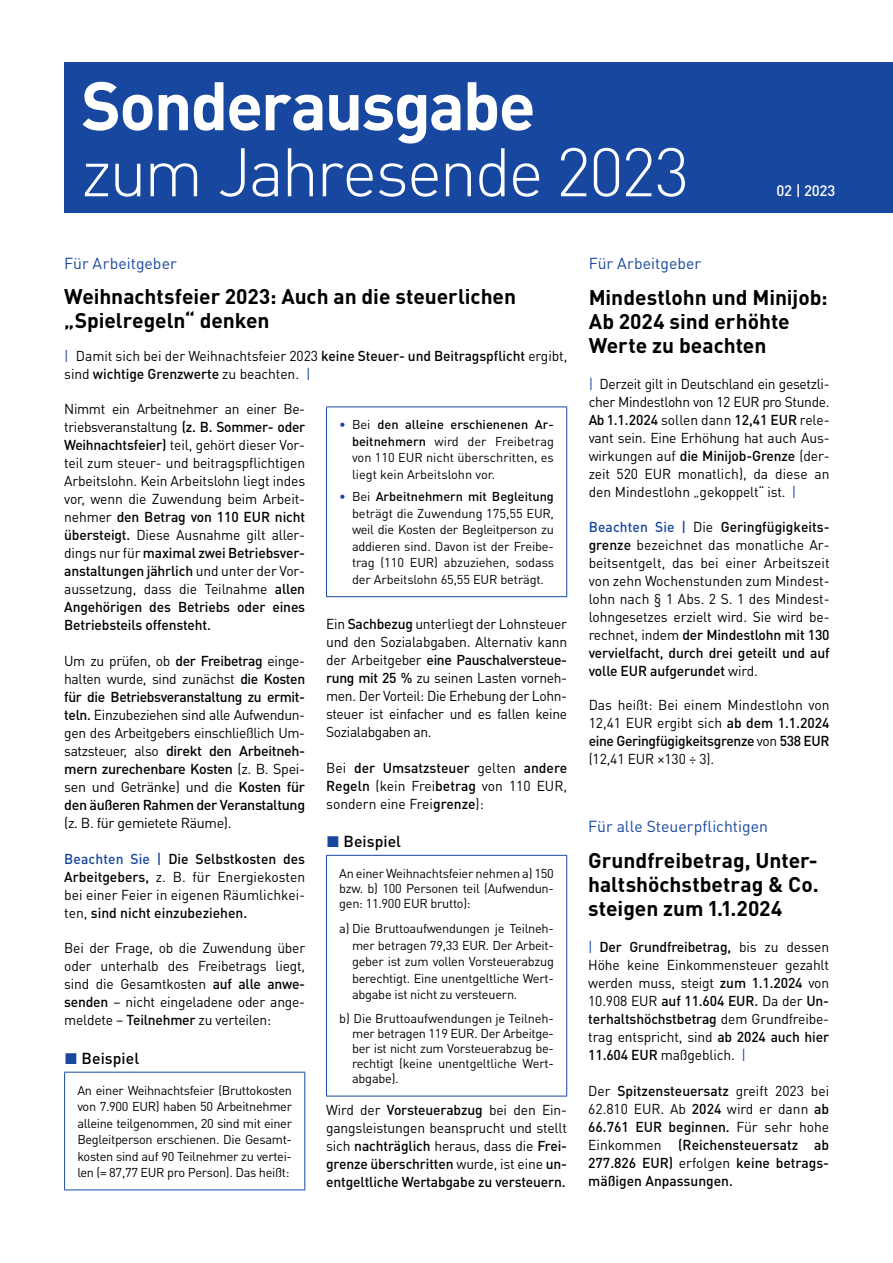
<style>
.page{position:relative;width:893px;height:1263px;background:#fff}
.page>*{position:absolute;margin:0;border:0;box-sizing:border-box;transform-origin:0 0}
.t1{font:300 67.5px "DIN Pro";letter-spacing:-.035em;color:#fff}
.t2{font:700 67.5px "DIN Pro";letter-spacing:-.03em;color:#fff}
.t3{font:700 21px/24px "DIN Pro";color:#000}
.t4{font:15.75px "DIN Pro";color:#17479e}
.t5{font:500 15.75px "DIN Pro";letter-spacing:.005em;color:#000}
.t6{font:500 15px "DIN Pro";color:#fff}
.t7{font:14.25px/18px "DIN Pro";letter-spacing:-.01em;color:#000;text-align:justify}
.t8{font:500 14.25px/18px "DIN Pro";letter-spacing:-.01em;color:#000;text-align:justify}
.t9{font:12.75px/16.5px "DIN Pro";letter-spacing:-.02em;color:#000;text-align:justify}
.s1{color:#17479e}
.s2{font-weight:500}
.s3{font-weight:500;color:#17479e}
.s4{font-weight:400}
</style>
<div class="page">
<div style="left:64px;top:62px;width:829px;height:151px;background:#17479e"></div>
<hr style="left:64px;top:1072px;width:241px;height:1px;background:#17479e">
<hr style="left:64px;top:1072px;width:1px;height:117px;background:#17479e">
<hr style="left:304px;top:1072px;width:1px;height:117px;background:#17479e">
<hr style="left:64px;top:1189px;width:241px;height:1px;background:#17479e">
<hr style="left:326px;top:406px;width:241px;height:1px;background:#17479e">
<hr style="left:326px;top:407px;width:1px;height:189px;background:#17479e">
<hr style="left:566px;top:407px;width:1px;height:189px;background:#17479e">
<hr style="left:326px;top:596px;width:241px;height:1px;background:#17479e">
<hr style="left:326px;top:855px;width:241px;height:1px;background:#17479e">
<hr style="left:326px;top:856px;width:1px;height:240px;background:#17479e">
<hr style="left:566px;top:856px;width:1px;height:240px;background:#17479e">
<hr style="left:326px;top:1096px;width:241px;height:1px;background:#17479e">
<h1 class="t2" style="left:81px;top:60px;width:456px">Sonderausgabe</h1>
<h1 class="t1" style="left:81px;top:126px;width:609px">zum Jahresende 2023</h1>
<p class="t6" style="left:776px;top:181px;width:61px">02 | 2023</p>
<p class="t4" style="left:64px;top:253px;width:114px">Für Arbeitgeber</p>
<h2 class="t3" style="left:64px;top:283px;width:453px">Weihnachtsfeier 2023: Auch an die steuerlichen „Spielregeln“ denken</h2>
<p class="t7" style="left:64px;top:346px;width:505px"><span class="s1">|</span> Damit sich bei der Weihnachtsfeier 2023 <span class="s2">keine Steuer- und Beitragspflicht</span> ergibt, sind <span class="s2">wichtige Grenzwerte</span> zu beachten. <span class="s1">|</span></p>
<p class="t7" style="left:64px;top:399px;width:242px">Nimmt ein Arbeitnehmer an einer Be&shy;triebsveranstaltung <span class="s2">(z. B. Sommer- oder Weihnachtsfeier)</span> teil, gehört dieser Vor&shy;teil zum steuer- und beitragspflichtigen Arbeitslohn. Kein Arbeitslohn liegt indes vor, wenn die Zuwendung beim Arbeit&shy;nehmer <span class="s2">den Betrag von 110 EUR nicht übersteigt.</span> Diese Ausnahme gilt aller&shy;dings nur für <span class="s2">maximal zwei Betriebsver&shy;anstaltungen jährlich</span> und unter der Vor&shy;aussetzung, dass die Teilnahme <span class="s2">allen Angehörigen des Betriebs oder eines Betriebsteils offensteht.</span></p>
<p class="t7" style="left:64px;top:651px;width:242px">Um zu prüfen, ob <span class="s2">der Freibetrag</span> einge&shy;halten wurde, sind zunächst <span class="s2">die Kosten für die Betriebsveranstaltung zu ermit&shy;teln.</span> Einzubeziehen sind alle Aufwendun&shy;gen des Arbeitgebers einschließlich Um&shy;satzsteuer, also <span class="s2">direkt den Arbeitneh&shy;mern zurechenbare Kosten</span> (z. B. Spei&shy;sen und Getränke) und die <span class="s2">Kosten für den äußeren Rahmen der Veranstaltung</span></p>
<p class="t7" style="left:64px;top:813px;width:169px">(z. B. für gemietete Räume).</p>
<p class="t7" style="left:64px;top:849px;width:242px"><span class="s3">Beachten Sie |</span> <span class="s2">Die Selbstkosten des Arbeitgebers,</span> z. B. für Energiekosten bei einer Feier in eigenen Räumlichkei&shy;ten, <span class="s2">sind nicht einzubeziehen.</span></p>
<p class="t7" style="left:64px;top:938px;width:242px">Bei der Frage, ob die Zuwendung über oder unterhalb des Freibetrags liegt, sind die Gesamtkosten <span class="s2">auf alle anwe&shy;senden</span> – nicht eingeladene oder ange&shy;meldete – <span class="s2">Teilnehmer</span> zu verteilen:</p>
<p class="t5" style="left:65px;top:1047px;width:76px"><span class="s1">◼</span> Beispiel</p>
<p class="t9" style="left:77px;top:1081px;width:216px">An einer Weihnachtsfeier (Bruttokosten von 7.900 EUR) haben 50 Arbeitnehmer alleine teilgenommen, 20 sind mit einer Begleitperson erschienen. Die Gesamt&shy;kosten sind auf 90 Teilnehmer zu vertei&shy;len (= 87,77 EUR pro Person). Das heißt:</p>
<p class="t9" style="left:352px;top:416px;width:203px;text-indent:-13px"><span class="s1">•</span> Bei <span class="s2">den alleine erschienenen Ar&shy;beitnehmern</span> wird der Freibetrag von 110 EUR nicht überschritten, es liegt kein Arbeitslohn vor.</p>
<p class="t9" style="left:352px;top:488px;width:203px;text-indent:-13px"><span class="s1">•</span> Bei <span class="s2">Arbeitnehmern mit Begleitung </span>beträgt die Zuwendung 175,55 EUR, weil die Kosten der Begleitperson zu addieren sind. Davon ist der Freibe&shy;trag (110 EUR) abzuziehen, sodass der Arbeitslohn 65,55 EUR beträgt.</p>
<p class="t7" style="left:326px;top:615px;width:242px">Ein <span class="s2">Sachbezug</span> unterliegt der Lohnsteuer und den Sozialabgaben. Alternativ kann der Arbeitgeber <span class="s2">eine Pauschalversteue&shy;rung mit 25 %</span> zu seinen Lasten vorneh&shy;men. Der Vorteil: Die Erhebung der Lohn&shy;steuer ist einfacher und es fallen keine Sozialabgaben an.</p>
<p class="t7" style="left:326px;top:759px;width:242px">Bei <span class="s2">der Umsatzsteuer</span> gelten <span class="s2">andere Regeln</span> (kein Frei<span class="s2">betrag</span> von 110 EUR, sondern eine Frei<span class="s2">grenze</span>):</p>
<p class="t5" style="left:327px;top:830px;width:76px"><span class="s1">◼</span> Beispiel</p>
<p class="t9" style="left:339px;top:865px;width:216px;line-height:15px">An einer Weihnachtsfeier nehmen a) 150 bzw. b) 100 Personen teil (Aufwendun&shy;gen: 11.900 EUR brutto):</p>
<p class="t9" style="left:352px;top:920px;width:203px;text-align:left;text-indent:-13px">a) Die Bruttoaufwendungen je Teilneh&shy;mer betragen 79,33 EUR. Der Arbeit&shy;geber ist zum vollen Vorsteuerabzug berechtigt. Eine unentgeltliche Wert&shy;abgabe ist nicht zu versteuern.</p>
<p class="t9" style="left:352px;top:1011px;width:203px;line-height:15px;text-indent:-13px">b) Die Bruttoaufwendungen je Teilneh&shy;mer betragen 119 EUR. Der Arbeitge&shy;ber ist nicht zum Vorsteuerabzug be&shy;rechtigt (keine unentgeltliche Wert&shy;abgabe).</p>
<p class="t8" style="left:326px;top:1101px;width:242px"><span class="s4">Wird der</span> Vorsteuerabzug <span class="s4">bei den Ein&shy;gangsleistungen beansprucht und stellt sich</span> nachträglich <span class="s4">heraus, dass die</span> Frei&shy;grenze überschritten <span class="s4">wurde, ist eine</span> un&shy;entgeltliche Wertabgabe zu versteuern.</p>
<p class="t4" style="left:589px;top:253px;width:114px">Für Arbeitgeber</p>
<h2 class="t3" style="left:589px;top:285px;width:241px">Mindestlohn und Minijob:<br>Ab 2024 sind erhöhte<br>Werte zu beachten</h2>
<p class="t7" style="left:589px;top:375px;width:242px"><span class="s1">|</span> Derzeit gilt in Deutschland ein gesetzli&shy;cher Mindestlohn von 12 EUR pro Stunde.<br><span class="s2">Ab 1.1.2024</span> sollen dann <span class="s2">12,41 EUR</span> rele&shy;vant sein. Eine Erhöhung hat auch Aus&shy;wirkungen auf <span class="s2">die Minijob-Grenze</span> (der&shy;zeit 520 EUR monatlich), da diese an den Mindestlohn „gekoppelt“ ist. <span class="s1">|</span></p>
<p class="t7" style="left:589px;top:517px;width:242px"><span class="s3">Beachten Sie |</span> Die <span class="s2">Geringfügigkeits&shy;grenze</span> bezeichnet das monatliche Ar&shy;beitsentgelt, das bei einer Arbeitszeit von zehn Wochenstunden zum Mindest&shy;lohn nach § 1 Abs. 2 S. 1 des Mindest&shy;lohngesetzes erzielt wird. Sie wird be&shy;rechnet, indem <span class="s2">der Mindestlohn mit 130 vervielfacht, durch drei geteilt und auf volle EUR aufgerundet</span> wird.</p>
<p class="t7" style="left:589px;top:696px;width:242px">Das heißt: Bei einem Mindestlohn von 12,41 EUR ergibt sich <span class="s2">ab dem 1.1.2024 eine Geringfügigkeitsgrenze</span> von <span class="s2">538 EUR </span>(12,41 EUR ×130 ÷ 3).</p>
<p class="t4" style="left:588px;top:815px;width:181px">Für alle Steuerpflichtigen</p>
<h2 class="t3" style="left:588px;top:847px;width:232px;text-align:justify">Grundfreibetrag, Unter&shy;haltshöchstbetrag &amp; Co. steigen zum 1.1.2024</h2>
<p class="t7" style="left:588px;top:937px;width:242px"><span class="s1">|</span> <span class="s2">Der Grundfreibetrag,</span> bis zu dessen Höhe keine Einkommensteuer gezahlt werden muss, steigt <span class="s2">zum 1.1.2024</span> von 10.908 EUR <span class="s2">auf 11.604 EUR.</span> Da der <span class="s2">Un&shy;terhaltshöchstbetrag</span> dem Grundfreibe&shy;trag entspricht, sind <span class="s2">ab 2024 auch hier 11.604 EUR</span> maßgeblich. <span class="s1">|</span></p>
<p class="t8" style="left:588px;top:1081px;width:242px"><span class="s4">Der</span> Spitzensteuersatz <span class="s4">greift 2023 bei 62.810 EUR. Ab</span> 2024 <span class="s4">wird er dann</span> ab 66.761 EUR beginnen. <span class="s4">Für sehr hohe Einkommen</span> (Reichensteuersatz ab 277.826 EUR) <span class="s4">erfolgen</span> keine betrags&shy;mäßigen Anpassungen.</p>
</div>
